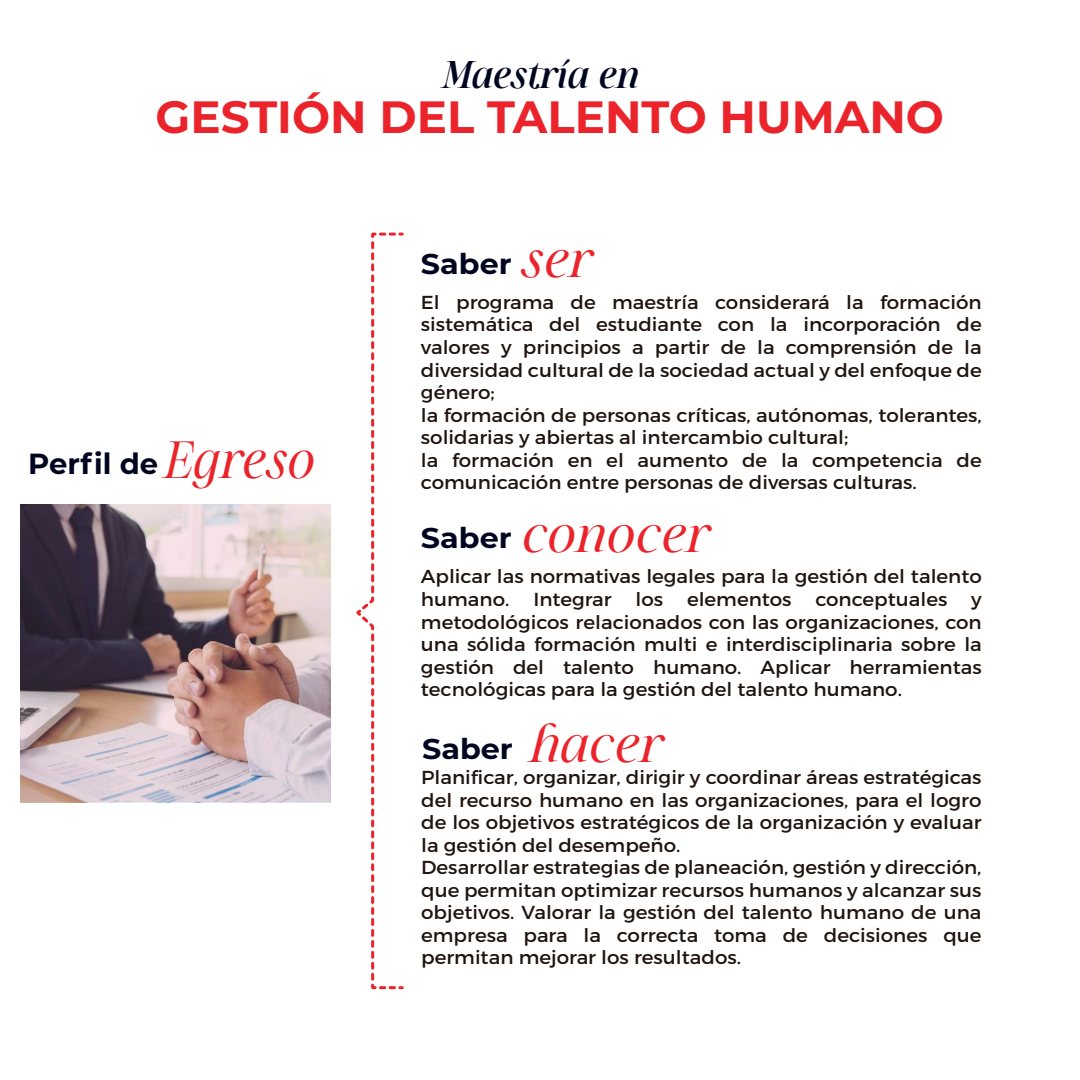
<style>
.page{position:relative;width:1080px;height:1080px;background:#fff}
.page>*{position:absolute;margin:0;border:0;box-sizing:border-box;transform-origin:0 0}
.t1{font:italic 300 47px "Sharpe PERSONAL";color:#eb242b;scale:1.06 1}
.t2{font:700 45.2px "Montserrat";color:#eb242b}
.t3{font:italic 500 35.3px "Sharpe PERSONAL";color:#000520}
.t4{font:700 29.1px "Montserrat";color:#000520}
.t5{font:700 28.5px "Montserrat";color:#000520;scale:1.06 1}
.t6{font:18.8px/22.5px "Montserrat";color:#1f140f;scale:1.06 1}
.s1{font-family:"Sharpe PERSONAL";font-weight:300;font-style:italic;font-size:47.8px;color:#eb242b}
.s2{font-family:"Sharpe PERSONAL";font-weight:300;font-style:italic;font-size:47px;color:#eb242b}
.s3{font-family:"Montserrat";font-weight:700;font-style:normal;font-size:28.5px;color:#000520}
</style>
<div class="page">
<svg style="left:356px;top:232px;width:46px;height:758px"></svg>
<img style="left:20px;top:504px;width:311px;height:298px">
<h3 class="t3" style="left:443px;top:51px;width:198px">Maestría en</h3>
<h2 class="t2" style="left:156px;top:84px;width:790px">GESTIÓN DEL TALENTO HUMANO</h2>
<h3 class="t4" style="left:28px;top:443px;width:289px">Perfil de <span class="s1">Egreso</span></h3>
<h3 class="t5" style="left:421px;top:243px;width:163px">Saber <span class="s2">ser</span></h3>
<p class="t6" style="left:421px;top:291px;width:531px">El programa de maestría considerará la formación sistemática del estudiante con la incorporación de valores y principios a partir de la comprensión de la diversidad cultural de la sociedad actual y del enfoque de género;<br>la formación de personas críticas, autónomas, tolerantes, solidarias y abiertas al intercambio cultural;<br>la formación en el aumento de la competencia de comunicación entre personas de diversas culturas.</p>
<h1 class="t1" style="left:421px;top:502px;width:273px"><span class="s3">Saber</span> conocer</h1>
<p class="t6" style="left:421px;top:565px;width:531px">Aplicar las normativas legales para la gestión del talento humano.</p>
<p class="t6" style="left:533px;top:588px;width:76px">Integrar</p>
<p class="t6" style="left:636px;top:588px;width:28px">los</p>
<p class="t6" style="left:687px;top:588px;width:100px">elementos</p>
<p class="t6" style="left:815px;top:588px;width:126px">conceptuales</p>
<p class="t6" style="left:421px;top:588px;width:531px;text-align:justify;text-indent:550px">y metodológicos relacionados con las organizaciones, con una sólida formación multi e interdisciplinaria sobre la gestión del talento humano. Aplicar herramientas tecnológicas para la gestión del talento humano.</p>
<h3 class="t5" style="left:422px;top:728px;width:228px">Saber <span class="s2">hacer</span></h3>
<p class="t6" style="left:421px;top:766px;width:530px">Planificar, organizar, dirigir y coordinar áreas estratégicas del recurso humano en las organizaciones, para el logro de los objetivos estratégicos de la organización y evaluar la gestión del desempeño.<br>Desarrollar estrategias de planeación, gestión y dirección, que permitan optimizar recursos humanos y alcanzar sus objetivos. Valorar la gestión del talento humano de una empresa para la correcta toma de decisiones que permitan mejorar los resultados.</p>
</div>
